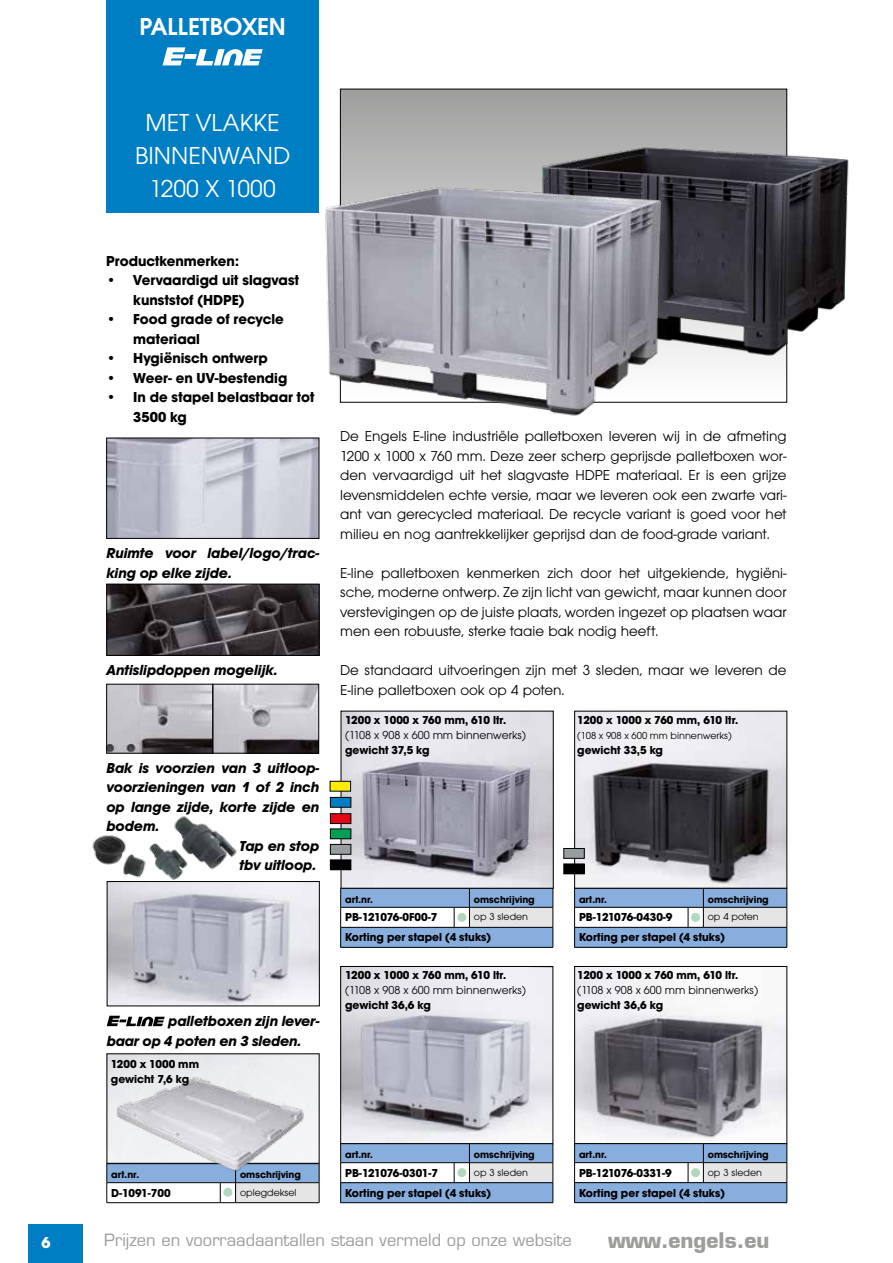
<style>
.page{position:relative;width:893px;height:1263px;background:#fff}
.page>*{position:absolute;margin:0;border:0;box-sizing:border-box;transform-origin:0 0}
.t1{font:25.5px/33px "Avant Garde Gothic Itc T";color:#fff;text-align:center}
.t2{font:600 25.5px "Avant Garde Gothic Itc T";color:#fff}
.t3{font:700 21px "Eurostile";color:#9d9d9c}
.t4{font:16.5px "Eurostile";color:#9d9d9c}
.t5{font:700 16.5px "Avant Garde Gothic Itc T";color:#fff}
.t6{font:15px/19.5px "Avant Garde Gothic Itc T";color:#000;text-align:justify}
.t7{font:italic 700 15px/19.5px "Avant Garde Gothic Itc T";color:#000}
.t8{font:700 15px/19.5px "Avant Garde Gothic Itc T";color:#000}
.t9{font:700 12px/15px "Avant Garde Gothic Itc T";color:#000}
.t10{font:12px "Avant Garde Gothic Itc T";color:#000}
.t11{font:700 12px "Avant Garde Gothic Itc T";letter-spacing:-.03em;color:#000}
.t12{font:700 10.5px "Avant Garde Gothic Itc T";color:#000}
.t13{font:10.5px "Avant Garde Gothic Itc T";color:#000}
</style>
<div class="page">
<div style="left:106px;top:0;width:213px;height:213px;background:#007ec3"></div>
<svg style="left:163px;top:47px;width:100px;height:18px"></svg>
<div style="left:28px;top:1224px;width:54px;height:39px;background:#007ec3"></div>
<svg style="left:107px;top:1016px;width:58px;height:10px"></svg>
<img style="left:108px;top:440px;width:209px;height:97px">
<div style="left:106px;top:438px;width:213px;height:101px;border:1px solid #000"></div>
<img style="left:109px;top:586px;width:208px;height:68px">
<div style="left:107px;top:584px;width:212px;height:72px;border:1px solid #000"></div>
<svg style="left:342px;top:91px;width:443px;height:69px;background:#a9a9a8"></svg>
<img style="left:576px;top:968px;width:209px;height:173px">
<div style="left:574px;top:966px;width:213px;height:178px;border:1px solid #000"></div>
<svg style="left:574px;top:1143px;width:214px;height:60px"></svg>
<hr style="left:703px;top:1202px;width:84px;height:1px;background:#000">
<img style="left:343px;top:713px;width:208px;height:173px">
<img style="left:342px;top:968px;width:209px;height:174px">
<div style="left:340px;top:966px;width:213px;height:178px;border:1px solid #000"></div>
<svg style="left:340px;top:888px;width:214px;height:60px"></svg>
<hr style="left:469px;top:947px;width:84px;height:1px;background:#000">
<svg style="left:340px;top:1143px;width:214px;height:60px"></svg>
<hr style="left:469px;top:1202px;width:84px;height:1px;background:#000">
<div style="left:458px;top:913px;width:8px;height:8px;background:#b1d8bd;border-radius:50%"></div>
<div style="left:458px;top:913px;width:8px;height:8px;border:1px solid #b1d8bd;border-radius:50%"></div>
<div style="left:458px;top:1169px;width:8px;height:7px;background:#b1d8bd;border-radius:50%"></div>
<div style="left:458px;top:1168px;width:8px;height:9px;border:1px solid #b1d8bd;border-radius:50%"></div>
<div style="left:692px;top:1169px;width:7px;height:7px;background:#b1d8bd;border-radius:50%"></div>
<div style="left:691px;top:1168px;width:9px;height:9px;border:1px solid #b1d8bd;border-radius:50%"></div>
<img style="left:108px;top:686px;width:209px;height:65px">
<div style="left:106px;top:684px;width:107px;height:69px;border:1px solid #000"></div>
<div style="left:213px;top:684px;width:106px;height:69px;border:1px solid #000"></div>
<img style="left:109px;top:883px;width:209px;height:121px">
<div style="left:107px;top:881px;width:213px;height:125px;border:1px solid #000"></div>
<svg style="left:107px;top:1163px;width:213px;height:40px"></svg>
<hr style="left:236px;top:1202px;width:83px;height:1px;background:#000">
<div style="left:224px;top:1188px;width:8px;height:8px;background:#b1d8bd;border-radius:50%"></div>
<div style="left:224px;top:1188px;width:8px;height:8px;border:1px solid #b1d8bd;border-radius:50%"></div>
<img style="left:115px;top:1068px;width:194px;height:110px">
<img style="left:576px;top:713px;width:209px;height:173px">
<svg style="left:574px;top:888px;width:214px;height:60px"></svg>
<hr style="left:703px;top:947px;width:84px;height:1px;background:#000">
<div style="left:692px;top:913px;width:7px;height:8px;background:#b1d8bd;border-radius:50%"></div>
<div style="left:691px;top:913px;width:9px;height:8px;border:1px solid #b1d8bd;border-radius:50%"></div>
<div style="left:564px;top:864px;width:20px;height:10px;background:#000"></div>
<div style="left:563px;top:863px;width:22px;height:11px;border:1px solid #000"></div>
<div style="left:564px;top:848px;width:20px;height:10px;background:#979c9e"></div>
<div style="left:563px;top:848px;width:22px;height:11px;border:1px solid #000"></div>
<div style="left:330px;top:860px;width:21px;height:10px;background:#000"></div>
<div style="left:330px;top:859px;width:21px;height:11px;border:1px solid #000"></div>
<div style="left:330px;top:829px;width:21px;height:10px;background:#009e59"></div>
<div style="left:330px;top:828px;width:21px;height:11px;border:1px solid #000"></div>
<div style="left:330px;top:814px;width:21px;height:9px;background:#e30613"></div>
<div style="left:330px;top:813px;width:21px;height:11px;border:1px solid #000"></div>
<div style="left:330px;top:797px;width:21px;height:10px;background:#007ec3"></div>
<div style="left:330px;top:797px;width:21px;height:11px;border:1px solid #000"></div>
<div style="left:330px;top:844px;width:21px;height:10px;background:#979c9e"></div>
<div style="left:330px;top:844px;width:21px;height:11px;border:1px solid #000"></div>
<div style="left:330px;top:781px;width:21px;height:10px;background:#ffed00"></div>
<div style="left:330px;top:781px;width:21px;height:10px;border:1px solid #000"></div>
<img style="left:456px;top:92px;width:393px;height:294px">
<img style="left:305px;top:160px;width:392px;height:289px">
<img style="left:143px;top:816px;width:103px;height:75px">
<img style="left:92px;top:835px;width:34px;height:30px">
<img style="left:110px;top:847px;width:41px;height:36px">
<h1 class="t2" style="left:139px;top:11px;width:148px">PALLETBOXEN</h1>
<h1 class="t1" style="left:135px;top:106px;width:157px">MET VLAKKE<br>BINNENWAND<br>1200 X 1000</h1>
<p class="t8" style="left:106px;top:250px;width:134px">Productkenmerken:</p>
<p class="t8" style="left:133px;top:270px;width:168px;text-indent:-27px">• Vervaardigd uit slagvast kunststof (HDPE)</p>
<p class="t8" style="left:133px;top:309px;width:152px;text-indent:-27px">• Food grade of recycle materiaal</p>
<p class="t8" style="left:106px;top:348px;width:163px">• Hygiënisch ontwerp</p>
<p class="t8" style="left:106px;top:367px;width:182px">• Weer- en UV-bestendig</p>
<p class="t8" style="left:133px;top:387px;width:183px;text-indent:-27px">• In de stapel belastbaar tot<br>3500 kg</p>
<p class="t7" style="left:106px;top:543px;width:215px">Ruimte voor label/logo/trac&shy;king op elke zijde.</p>
<p class="t7" style="left:106px;top:660px;width:173px">Antislipdoppen mogelijk.</p>
<p class="t7" style="left:106px;top:757px;width:215px">Bak is voorzien van 3 uitloop-</p>
<p class="t7" style="left:106px;top:777px;width:214px">voorzieningen van 1 of 2 inch</p>
<p class="t7" style="left:106px;top:796px;width:214px">op lange zijde, korte zijde en</p>
<p class="t7" style="left:106px;top:816px;width:54px">bodem.</p>
<p class="t7" style="left:239px;top:835px;width:81px">Tap en stop</p>
<p class="t7" style="left:239px;top:855px;width:78px">tbv uitloop.</p>
<p class="t7" style="left:107px;top:1011px;width:215px;text-indent:61px">palletboxen zijn lever&shy;baar op 4 poten en 3 sleden.</p>
<p class="t9" style="left:111px;top:1056px;width:90px">1200 x 1000 mm gewicht 7,6 kg</p>
<p class="t6" style="left:340px;top:426px;width:448px">De Engels E-line industriële palletboxen leveren wij in de afmeting 1200 x 1000 x 760 mm. Deze zeer scherp geprijsde palletboxen wor&shy;den vervaardigd uit het slagvaste HDPE materiaal. Er is een grijze levensmiddelen echte versie, maar we leveren ook een zwarte vari&shy;ant van gerecycled materiaal. De recycle variant is goed voor het milieu en nog aantrekkelijker geprijsd dan de food-grade variant.</p>
<p class="t6" style="left:340px;top:563px;width:448px">E-line palletboxen kenmerken zich door het uitgekiende, hygiëni&shy;sche, moderne ontwerp. Ze zijn licht van gewicht, maar kunnen door verstevigingen op de juiste plaats, worden ingezet op plaatsen waar men een robuuste, sterke taaie bak nodig heeft.</p>
<p class="t6" style="left:340px;top:660px;width:448px">De standaard uitvoeringen zijn met 3 sleden, maar we leveren de<br>E-line palletboxen ook op 4 poten.</p>
<p class="t9" style="left:345px;top:712px;width:163px">1200 x 1000 x 760 mm, 610 ltr.</p>
<p class="t10" style="left:345px;top:728px;width:183px">(1108 x 908 x 600 mm binnenwerks)</p>
<p class="t9" style="left:345px;top:742px;width:86px">gewicht 37,5 kg</p>
<p class="t9" style="left:577px;top:712px;width:163px">1200 x 1000 x 760 mm, 610 ltr.</p>
<p class="t13" style="left:577px;top:729px;width:156px">(108 x 908 x 600 mm binnenwerks)</p>
<p class="t9" style="left:577px;top:742px;width:87px">gewicht 33,5 kg</p>
<p class="t12" style="left:345px;top:893px;width:29px">art.nr.</p>
<p class="t12" style="left:474px;top:893px;width:62px">omschrijving</p>
<p class="t9" style="left:345px;top:909px;width:94px">PB-121076-0F00-7</p>
<p class="t13" style="left:474px;top:911px;width:56px">op 3 sleden</p>
<p class="t9" style="left:345px;top:929px;width:147px">Korting per stapel (4 stuks)</p>
<p class="t9" style="left:345px;top:967px;width:163px">1200 x 1000 x 760 mm, 610 ltr.</p>
<p class="t10" style="left:345px;top:983px;width:183px">(1108 x 908 x 600 mm binnenwerks)</p>
<p class="t9" style="left:345px;top:997px;width:87px">gewicht 36,6 kg</p>
<p class="t12" style="left:579px;top:893px;width:29px">art.nr.</p>
<p class="t12" style="left:708px;top:893px;width:62px">omschrijving</p>
<p class="t9" style="left:579px;top:909px;width:95px">PB-121076-0430-9</p>
<p class="t13" style="left:708px;top:911px;width:52px">op 4 poten</p>
<p class="t9" style="left:579px;top:929px;width:147px">Korting per stapel (4 stuks)</p>
<p class="t9" style="left:577px;top:967px;width:163px">1200 x 1000 x 760 mm, 610 ltr.</p>
<p class="t10" style="left:577px;top:983px;width:183px">(1108 x 908 x 600 mm binnenwerks)</p>
<p class="t9" style="left:577px;top:997px;width:87px">gewicht 36,6 kg</p>
<p class="t12" style="left:111px;top:1168px;width:29px">art.nr.</p>
<p class="t12" style="left:240px;top:1168px;width:62px">omschrijving</p>
<p class="t9" style="left:111px;top:1185px;width:61px">D-1091-700</p>
<p class="t13" style="left:240px;top:1186px;width:58px">oplegdeksel</p>
<p class="t12" style="left:345px;top:1148px;width:29px">art.nr.</p>
<p class="t12" style="left:474px;top:1148px;width:62px">omschrijving</p>
<p class="t11" style="left:345px;top:1165px;width:94px">PB-121076-0301-7</p>
<p class="t13" style="left:474px;top:1166px;width:56px">op 3 sleden</p>
<p class="t9" style="left:345px;top:1185px;width:147px">Korting per stapel (4 stuks)</p>
<p class="t12" style="left:579px;top:1148px;width:29px">art.nr.</p>
<p class="t12" style="left:708px;top:1148px;width:62px">omschrijving</p>
<p class="t11" style="left:579px;top:1165px;width:94px">PB-121076-0331-9</p>
<p class="t13" style="left:708px;top:1166px;width:56px">op 3 sleden</p>
<p class="t9" style="left:579px;top:1185px;width:147px">Korting per stapel (4 stuks)</p>
<p class="t5" style="left:41px;top:1232px;width:11px">6</p>
<p class="t4" style="left:104px;top:1230px;width:469px">Prijzen en voorraadaantallen staan vermeld op onze website</p>
<h2 class="t3" style="left:608px;top:1226px;width:163px">www.engels.eu</h2>
</div>
